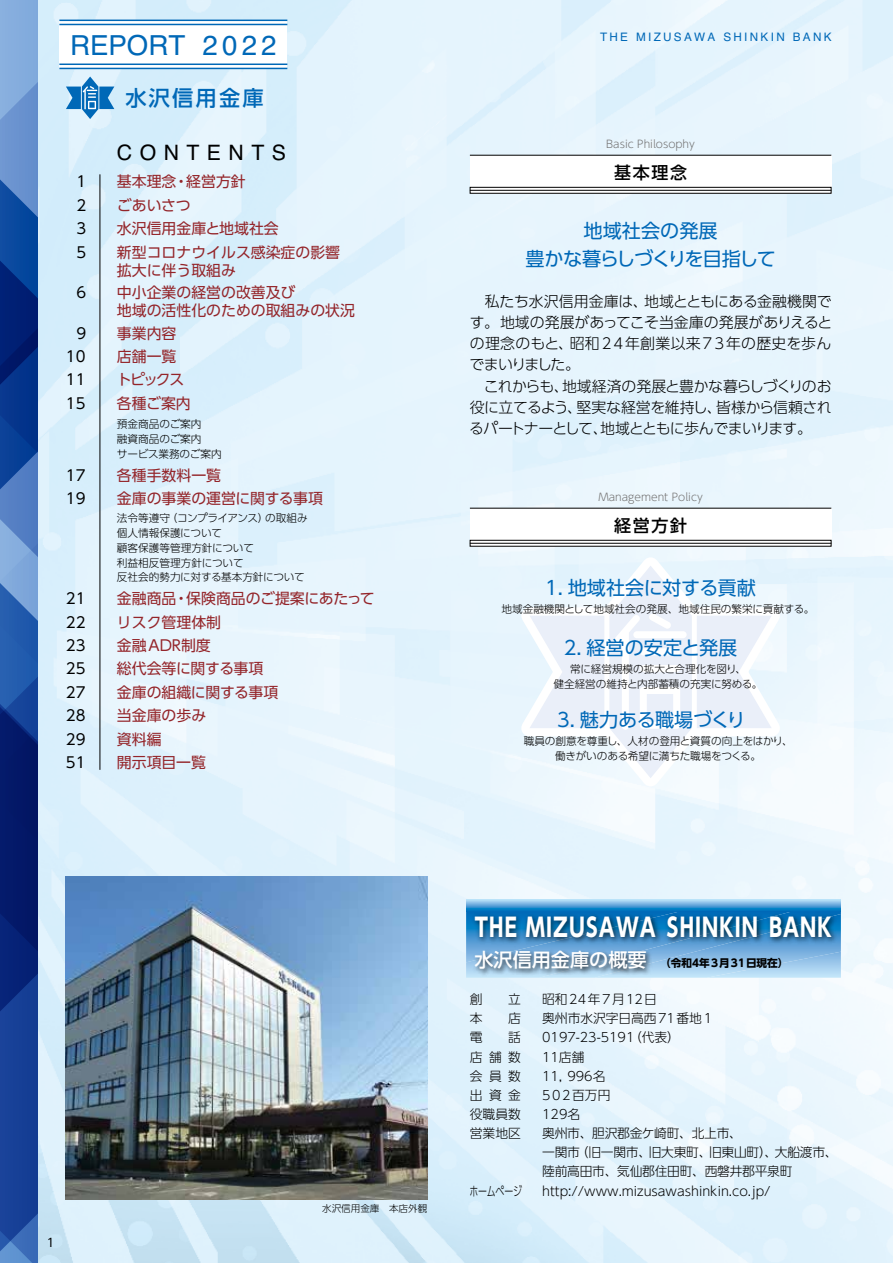
<style>
.page{position:relative;width:893px;height:1263px;background:#fff}
.page>*{position:absolute;margin:0;border:0;box-sizing:border-box;transform-origin:0 0}
.t1{font:27.6px "Helvetica";color:#0068b7}
.t2{font:700 25.35px "UD Shin Go Pro";letter-spacing:.06em;color:#fff;scale:.77 1}
.t3{font:21.3px "Helvetica";letter-spacing:.35em;color:#000}
.t4{font:500 21.3px "UD Shin Go Pro";letter-spacing:.1em;color:#0068b7}
.t5{font:19.2px/27.6px "UD Shin Go Pro";letter-spacing:-.01em;color:#0068b7;text-align:center}
.t6{font:500 16.95px "UD Shin Go Pro";letter-spacing:.1em;color:#000}
.t7{font:14.85px/18.3px "UD Shin Go Pro";color:#94252a}
.t8{font:300 14.85px/21.3px "UD Shin Go Pro";letter-spacing:-.02em;color:#000;text-align:justify}
.t9{font:14.85px "UD Shin Go Pro";color:#000}
.t10{font:300 12.75px "UD Shin Go Pro";color:#000}
.t11{font:300 12.75px/19.2px "UD Shin Go Pro";letter-spacing:-.02em;color:#000}
.t12{font:300 12.75px "UD Shin Go Pro";letter-spacing:.105em;color:#000}
.t13{font:300 12.75px "UD Shin Go Pro";color:#000;scale:.7 1}
.t14{font:11.7px "Helvetica";letter-spacing:.2em;color:#0068b7}
.t15{font:11.7px "UD Shin Go Pro";color:#000}
.t16{font:300 10.65px/14.9px "UD Shin Go Pro";color:#000}
.t17{font:300 10.65px/14.9px "UD Shin Go Pro";letter-spacing:-.02em;color:#000;text-align:center}
.t18{font:300 10.65px "UD Shin Go Pro";color:#727171}
.t19{font:700 10.65px "UD Shin Go Pro";color:#000}
.t20{font:300 9.6px "UD Shin Go Pro";color:#000}
.s1{font-weight:500;font-size:19.2px;color:#fff}
</style>
<div class="page">
<img style="left:38px;top:0;width:855px;height:1263px">
<div style="left:470px;top:155px;width:361px;height:39px;background:#fff"></div>
<div style="left:470px;top:508px;width:361px;height:38px;background:#fff"></div>
<div style="left:59px;top:20px;width:228px;height:48px;background:#fff"></div>
<img style="left:66px;top:876px;width:361px;height:323px">
<hr style="left:100px;top:174px;width:1px;height:596px;background:#000">
<svg style="left:66px;top:77px;width:48px;height:42px;background:#78b1db"></svg>
<svg style="left:501px;top:542px;width:299px;height:262px"></svg>
<div style="left:470px;top:187px;width:361px;height:6px;border:1px solid #000"></div>
<hr style="left:470px;top:190px;width:361px;height:1px;background:#000">
<hr style="left:470px;top:155px;width:361px;height:1px;background:#000">
<div style="left:470px;top:540px;width:361px;height:6px;border:1px solid #000"></div>
<hr style="left:470px;top:543px;width:361px;height:1px;background:#000">
<hr style="left:470px;top:508px;width:361px;height:1px;background:#000">
<hr style="left:59px;top:24px;width:228px;height:1px;background:#0068b7">
<hr style="left:59px;top:20px;width:228px;height:1px;background:#0068b7">
<hr style="left:59px;top:68px;width:228px;height:1px;background:#0068b7">
<hr style="left:59px;top:64px;width:228px;height:1px;background:#0068b7">
<svg style="left:466px;top:899px;width:375px;height:12px;background:#6fb3e1"></svg>
<svg style="left:466px;top:911px;width:375px;height:67px;background:#a6cfee"></svg>
<img style="left:468px;top:909px;width:373px;height:48px">
<img style="left:470px;top:946px;width:205px;height:37px">
<svg style="left:0;top:0;width:38px;height:1263px;background:#28509d"></svg>
<h1 class="t1" style="left:70px;top:24px;width:208px">REPORT 2022</h1>
<h3 class="t4" style="left:125px;top:81px;width:140px">水沢信用金庫</h3>
<h3 class="t3" style="left:117px;top:136px;width:171px">CONTENTS</h3>
<p class="t9" style="left:77px;top:170px;width:11px">1</p>
<p class="t7" style="left:117px;top:172px;width:130px">基本理念・経営方針</p>
<p class="t9" style="left:77px;top:193px;width:11px">2</p>
<p class="t7" style="left:117px;top:196px;width:75px">ごあいさつ</p>
<p class="t9" style="left:77px;top:217px;width:11px">3</p>
<p class="t7" style="left:117px;top:219px;width:163px">水沢信用金庫と地域社会</p>
<p class="t9" style="left:77px;top:240px;width:11px">5</p>
<p class="t7" style="left:117px;top:242px;width:225px">新型コロナウイルス感染症の影響拡大に伴う取組み</p>
<p class="t9" style="left:77px;top:280px;width:11px">6</p>
<p class="t7" style="left:117px;top:283px;width:240px;line-height:17.9px">中小企業の経営の改善及び<br>地域の活性化のための取組みの状況</p>
<p class="t9" style="left:77px;top:321px;width:11px">9</p>
<p class="t7" style="left:117px;top:323px;width:61px">事業内容</p>
<p class="t9" style="left:66px;top:344px;width:21px">10</p>
<p class="t7" style="left:117px;top:347px;width:61px">店舗一覧</p>
<p class="t9" style="left:66px;top:368px;width:21px">11</p>
<p class="t7" style="left:117px;top:370px;width:69px">トピックス</p>
<p class="t9" style="left:66px;top:391px;width:21px">15</p>
<p class="t7" style="left:117px;top:393px;width:75px">各種ご案内</p>
<p class="t16" style="left:117px;top:416px;width:106px">預金商品のご案内<br>融資商品のご案内<br>サービス業務のご案内</p>
<p class="t9" style="left:66px;top:463px;width:21px">17</p>
<p class="t7" style="left:117px;top:466px;width:106px">各種手数料一覧</p>
<p class="t9" style="left:66px;top:487px;width:21px">19</p>
<p class="t7" style="left:117px;top:489px;width:207px">金庫の事業の運営に関する事項</p>
<p class="t16" style="left:117px;top:510px;width:192px">法令等遵守（コンプライアンス）の取組み個人情報保護について<br>顧客保護等管理方針について<br>利益相反管理方針について<br>反社会的勢力に対する基本方針について</p>
<p class="t9" style="left:66px;top:587px;width:21px">21</p>
<p class="t7" style="left:117px;top:589px;width:259px">金融商品・保険商品のご提案にあたって</p>
<p class="t9" style="left:66px;top:610px;width:21px">22</p>
<p class="t7" style="left:117px;top:612px;width:106px">リスク管理体制</p>
<p class="t9" style="left:66px;top:633px;width:21px">23</p>
<p class="t7" style="left:117px;top:636px;width:95px">金融ADR制度</p>
<p class="t9" style="left:66px;top:657px;width:21px">25</p>
<p class="t7" style="left:117px;top:659px;width:148px">総代会等に関する事項</p>
<p class="t9" style="left:66px;top:680px;width:21px">27</p>
<p class="t7" style="left:117px;top:683px;width:163px">金庫の組織に関する事項</p>
<p class="t9" style="left:66px;top:703px;width:21px">28</p>
<p class="t7" style="left:117px;top:706px;width:91px">当金庫の歩み</p>
<p class="t9" style="left:66px;top:727px;width:21px">29</p>
<p class="t7" style="left:117px;top:729px;width:46px">資料編</p>
<p class="t9" style="left:66px;top:750px;width:21px">51</p>
<p class="t7" style="left:117px;top:753px;width:91px">開示項目一覧</p>
<p class="t14" style="left:600px;top:27px;width:233px">THE MIZUSAWA SHINKIN BANK</p>
<p class="t18" style="left:606px;top:135px;width:90px">Basic Philosophy</p>
<p class="t6" style="left:614px;top:158px;width:75px">基本理念</p>
<p class="t5" style="left:526px;top:216px;width:252px">地域社会の発展<br>豊かな暮らしづくりを目指して</p>
<p class="t8" style="left:470px;top:290px;width:364px;text-indent:15px">私たち水沢信用金庫は、地域とともにある金融機関です。地域の発展があってこそ当金庫の発展がありえるとの理念のもと、昭和24年創業以来73年の歴史を歩んでまいりました。</p>
<p class="t8" style="left:469px;top:375px;width:364px;text-indent:15px">これからも、地域経済の発展と豊かな暮らしづくりのお役に立てるよう、堅実な経営を維持し、皆様から信頼されるパートナーとして、地域とともに歩んでまいります。</p>
<p class="t18" style="left:598px;top:488px;width:106px">Management Policy</p>
<p class="t6" style="left:614px;top:511px;width:75px">経営方針</p>
<p class="t5" style="left:545px;top:573px;width:212px">1. 地域社会に対する貢献</p>
<p class="t16" style="left:501px;top:601px;width:315px">地域金融機関として地域社会の発展、地域住民の繁栄に貢献する。</p>
<p class="t5" style="left:564px;top:633px;width:175px">2. 経営の安定と発展</p>
<p class="t16" style="left:553px;top:661px;width:211px;text-align:center">常に経営規模の拡大と合理化を図り、<br>健全経営の維持と内部蓄積の充実に努める。</p>
<p class="t5" style="left:557px;top:705px;width:190px">3. 魅力ある職場づくり</p>
<p class="t17" style="left:524px;top:733px;width:271px">職員の創意を尊重し、人材の登用と資質の向上をはかり、働きがいのある希望に満ちた職場をつくる。</p>
<p class="t15" style="left:47px;top:1233px;width:9px">1</p>
<p class="t20" style="left:322px;top:1200px;width:107px">水沢信用金庫　本店外観</p>
<h2 class="t2" style="left:475px;top:907px;width:465px">THE MIZUSAWA SHINKIN BANK</h2>
<p class="t19" style="left:474px;top:955px;width:316px"><span class="s1">水沢信用金庫の概要　</span>（令和4年3月31日現在）</p>
<p class="t10" style="left:470px;top:989px;width:53px">創　　立</p>
<p class="t12" style="left:542px;top:989px;width:116px">昭和24年7月12日</p>
<p class="t10" style="left:470px;top:1008px;width:53px">本　　店</p>
<p class="t10" style="left:542px;top:1008px;width:171px">奥州市水沢字日高西71番地1</p>
<p class="t10" style="left:470px;top:1027px;width:53px">電　　話</p>
<p class="t10" style="left:542px;top:1027px;width:139px">0197-23-5191（代表）</p>
<p class="t10" style="left:470px;top:1046px;width:53px">店舗数</p>
<p class="t10" style="left:542px;top:1046px;width:44px">11店舗</p>
<p class="t10" style="left:470px;top:1065px;width:53px">会員数</p>
<p class="t10" style="left:542px;top:1065px;width:65px">11，996名</p>
<p class="t10" style="left:470px;top:1085px;width:53px">出資金</p>
<p class="t10" style="left:542px;top:1085px;width:70px">502百万円</p>
<p class="t10" style="left:470px;top:1104px;width:53px">役職員数</p>
<p class="t10" style="left:542px;top:1104px;width:40px">129名</p>
<p class="t10" style="left:470px;top:1123px;width:53px">営業地区</p>
<p class="t11" style="left:542px;top:1123px;width:297px">奥州市、胆沢郡金ケ崎町、北上市、<br>一関市（旧一関市、旧大東町、旧東山町）、大船渡市、陸前高田市、気仙郡住田町、西磐井郡平泉町</p>
<p class="t13" style="left:470px;top:1180px;width:76px">ホームページ</p>
<p class="t10" style="left:542px;top:1180px;width:230px">http://www.mizusawashinkin.co.jp/</p>
</div>
